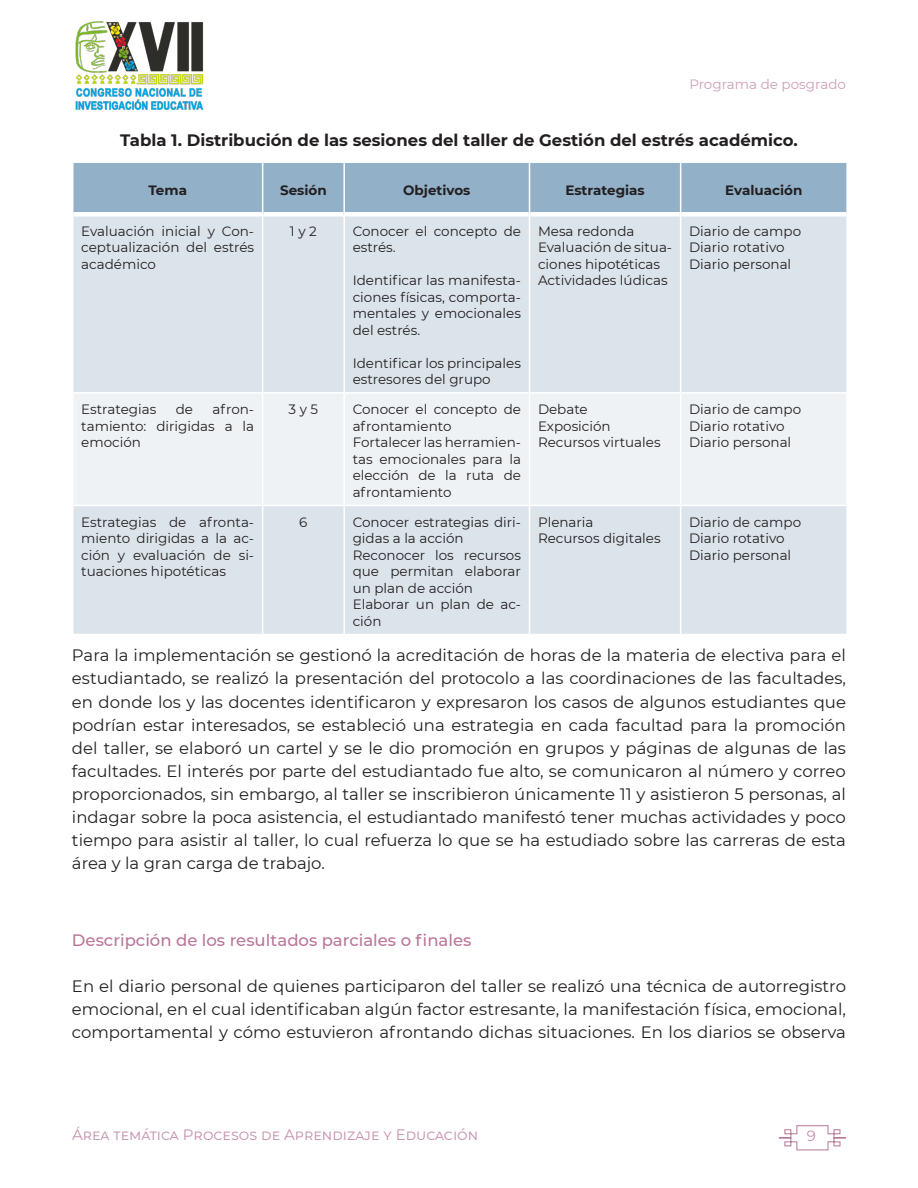
<style>
.page{position:relative;width:918px;height:1188px;background:#fff}
.page>*{position:absolute;margin:0;border:0;box-sizing:border-box;transform-origin:0 0}
.body{font:16.5px/23.1px "Montserrat";color:#231f20;text-align:justify}
.body-2{font:700 16.5px "Montserrat";color:#231f20}
.Titulo_2{font:500 16.5px "Montserrat";color:#b87699}
.t1{font:15px "Montserrat";color:#c691ad}
.Tablas{font:13.5px/16.5px "Montserrat";color:#231f20;text-align:justify}
.Tablas-2{font:700 13.5px "Montserrat";color:#231f20}
.t2{font:13.5px "Montserrat";color:#cd9fb8}
</style>
<div class="page">
<svg style="left:778px;top:1125px;width:68px;height:26px"></svg>
<img style="left:75px;top:21px;width:129px;height:89px">
<div style="left:74px;top:163px;width:772px;height:49px;background:#92b0c8"></div>
<div style="left:74px;top:217px;width:772px;height:417px;background:#dce4eb"></div>
<div style="left:74px;top:394px;width:772px;height:111px;background:#eef2f5"></div>
<hr style="left:72px;top:392px;width:191px;height:2px;background:#fff">
<hr style="left:263px;top:392px;width:81px;height:2px;background:#fff">
<hr style="left:344px;top:392px;width:186px;height:2px;background:#fff">
<hr style="left:530px;top:392px;width:151px;height:2px;background:#fff">
<hr style="left:681px;top:392px;width:167px;height:2px;background:#fff">
<hr style="left:72px;top:505px;width:191px;height:1px;background:#fff">
<hr style="left:263px;top:505px;width:81px;height:1px;background:#fff">
<hr style="left:344px;top:505px;width:186px;height:1px;background:#fff">
<hr style="left:530px;top:505px;width:151px;height:1px;background:#fff">
<hr style="left:681px;top:505px;width:167px;height:1px;background:#fff">
<hr style="left:262px;top:163px;width:1px;height:51px;background:#fff">
<hr style="left:343px;top:163px;width:2px;height:51px;background:#fff">
<hr style="left:529px;top:163px;width:1px;height:51px;background:#fff">
<hr style="left:680px;top:163px;width:1px;height:51px;background:#fff">
<hr style="left:262px;top:214px;width:1px;height:178px;background:#fff">
<hr style="left:343px;top:214px;width:2px;height:178px;background:#fff">
<hr style="left:529px;top:214px;width:1px;height:178px;background:#fff">
<hr style="left:680px;top:214px;width:1px;height:178px;background:#fff">
<hr style="left:262px;top:394px;width:1px;height:111px;background:#fff">
<hr style="left:343px;top:394px;width:2px;height:111px;background:#fff">
<hr style="left:529px;top:394px;width:1px;height:111px;background:#fff">
<hr style="left:680px;top:394px;width:1px;height:111px;background:#fff">
<hr style="left:262px;top:506px;width:1px;height:128px;background:#fff">
<hr style="left:343px;top:506px;width:2px;height:128px;background:#fff">
<hr style="left:529px;top:506px;width:1px;height:128px;background:#fff">
<hr style="left:680px;top:506px;width:1px;height:128px;background:#fff">
<p class="t2" style="left:689px;top:75px;width:158px">Programa de posgrado</p>
<p class="body-2" style="left:120px;top:129px;width:679px">Tabla 1. Distribución de las sesiones del taller de Gestión del estrés académico.</p>
<p class="Tablas-2" style="left:148px;top:180px;width:40px">Tema</p>
<p class="Tablas-2" style="left:280px;top:180px;width:48px">Sesión</p>
<p class="Tablas-2" style="left:403px;top:180px;width:69px">Objetivos</p>
<p class="Tablas-2" style="left:565px;top:180px;width:81px">Estrategias</p>
<p class="Tablas-2" style="left:725px;top:180px;width:79px">Evaluación</p>
<p class="Tablas" style="left:81px;top:222px;width:174px">Evaluación inicial y Con&shy;ceptualización del estrés académico</p>
<p class="Tablas" style="left:290px;top:222px;width:28px">1 y 2</p>
<p class="Tablas" style="left:353px;top:222px;width:170px">Conocer el concepto de estrés.</p>
<p class="Tablas" style="left:353px;top:272px;width:170px">Identificar las manifesta&shy;ciones físicas, comporta&shy;mentales y emocionales del estrés.</p>
<p class="Tablas" style="left:353px;top:354px;width:170px">Identificar los principales estresores del grupo</p>
<p class="Tablas" style="left:538px;top:222px;width:98px">Mesa redonda</p>
<p class="Tablas" style="left:538px;top:239px;width:136px">Evaluación de situa&shy;ciones hipotéticas</p>
<p class="Tablas" style="left:538px;top:272px;width:131px">Actividades lúdicas</p>
<p class="Tablas" style="left:689px;top:222px;width:114px">Diario de campo</p>
<p class="Tablas" style="left:689px;top:239px;width:97px">Diario rotativo</p>
<p class="Tablas" style="left:689px;top:255px;width:104px">Diario personal</p>
<p class="Tablas" style="left:81px;top:401px;width:174px;text-indent:131px">afron&shy;tamiento: dirigidas a la emoción</p>
<p class="Tablas" style="left:289px;top:401px;width:31px">3 y 5</p>
<p class="Tablas" style="left:353px;top:401px;width:170px">Conocer el concepto de afrontamiento</p>
<p class="Tablas" style="left:81px;top:401px;width:77px">Estrategias</p>
<p class="Tablas" style="left:176px;top:401px;width:19px">de</p>
<p class="Tablas" style="left:353px;top:434px;width:170px">Fortalecer las herramien&shy;tas emocionales para la elección de la ruta de afrontamiento</p>
<p class="Tablas" style="left:81px;top:513px;width:174px">Estrategias de afronta&shy;miento dirigidas a la ac&shy;ción y evaluación de si&shy;tuaciones hipotéticas</p>
<p class="Tablas" style="left:299px;top:513px;width:10px">6</p>
<p class="Tablas" style="left:353px;top:513px;width:170px">Conocer estrategias diri&shy;gidas a la acción</p>
<p class="Tablas" style="left:353px;top:546px;width:170px">Reconocer los recursos que permitan elaborar un plan de acción</p>
<p class="Tablas" style="left:353px;top:596px;width:170px">Elaborar un plan de ac&shy;ción</p>
<p class="Tablas" style="left:538px;top:401px;width:51px">Debate</p>
<p class="Tablas" style="left:538px;top:417px;width:74px">Exposición</p>
<p class="Tablas" style="left:538px;top:434px;width:124px">Recursos virtuales</p>
<p class="Tablas" style="left:538px;top:513px;width:57px">Plenaria</p>
<p class="Tablas" style="left:538px;top:530px;width:124px">Recursos digitales</p>
<p class="Tablas" style="left:689px;top:401px;width:114px">Diario de campo</p>
<p class="Tablas" style="left:689px;top:417px;width:97px">Diario rotativo</p>
<p class="Tablas" style="left:689px;top:434px;width:104px">Diario personal</p>
<p class="Tablas" style="left:689px;top:513px;width:114px">Diario de campo</p>
<p class="Tablas" style="left:689px;top:530px;width:97px">Diario rotativo</p>
<p class="Tablas" style="left:689px;top:546px;width:104px">Diario personal</p>
<p class="body" style="left:72px;top:643px;width:776px">Para la implementación se gestionó la acreditación de horas de la materia de electiva para el estudiantado, se realizó la presentación del protocolo a las coordinaciones de las facultades, en donde los y las docentes identificaron y expresaron los casos de algunos estudiantes que podrían estar interesados, se estableció una estrategia en cada facultad para la promoción del taller, se elaboró un cartel y se le dio promoción en grupos y páginas de algunas de las facultades. El interés por parte del estudiantado fue alto, se comunicaron al número y correo proporcionados, sin embargo, al taller se inscribieron únicamente 11 y asistieron 5 personas, al indagar sobre la poca asistencia, el estudiantado manifestó tener muchas actividades y poco tiempo para asistir al taller, lo cual refuerza lo que se ha estudiado sobre las carreras de esta área y la gran carga de trabajo.</p>
<p class="Titulo_2" style="left:72px;top:929px;width:401px">Descripción de los resultados parciales o finales</p>
<p class="body" style="left:72px;top:974px;width:776px">En el diario personal de quienes participaron del taller se realizó una técnica de autorregistro emocional, en el cual identificaban algún factor estresante, la manifestación física, emocional, comportamental y cómo estuvieron afrontando dichas situaciones. En los diarios se observa</p>
<p class="t1" style="left:72px;top:1124px;width:408px">Área temática Procesos de Aprendizaje y Educación</p>
<p class="t1" style="left:807px;top:1125px;width:11px">9</p>
</div>
